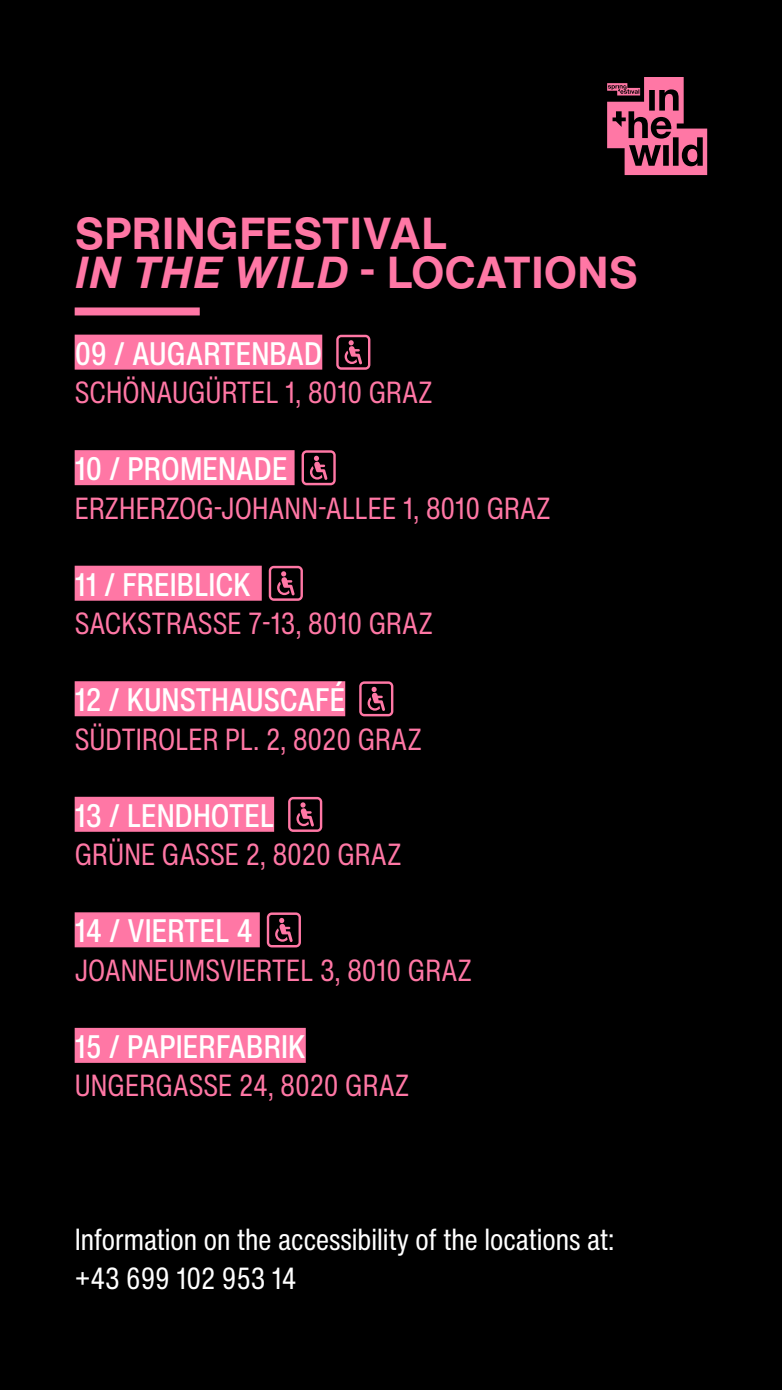
<style>
.page{position:relative;width:782px;height:1390px;background:#000}
.page>*{position:absolute;margin:0;border:0;box-sizing:border-box;transform-origin:0 0}
.t1{font:700 44px/38.5px "Helvetica Now Text";letter-spacing:.01em;color:#ff77a5}
.t2{font:500 condensed 32px "Helvetica Now Text";color:#fff}
.t3{font:condensed 30px "Helvetica Now Text";color:#ff77a5}
.t4{font:condensed 30px/38.5px "Helvetica Now Text";color:#fff}
.s1{font-style:italic}
</style>
<div class="page">
<svg style="left:607px;top:77px;width:100px;height:98px"></svg>
<div style="left:75px;top:334px;width:247px;height:36px;background:#ff77a5"></div>
<div style="left:75px;top:450px;width:219px;height:35px;background:#ff77a5"></div>
<div style="left:75px;top:566px;width:187px;height:34px;background:#ff77a5"></div>
<div style="left:75px;top:681px;width:270px;height:35px;background:#ff77a5"></div>
<div style="left:75px;top:796px;width:199px;height:36px;background:#ff77a5"></div>
<div style="left:75px;top:912px;width:185px;height:35px;background:#ff77a5"></div>
<div style="left:75px;top:1028px;width:231px;height:34px;background:#ff77a5"></div>
<svg style="left:336px;top:335px;width:34px;height:35px"></svg>
<svg style="left:301px;top:450px;width:35px;height:35px"></svg>
<svg style="left:269px;top:566px;width:34px;height:35px"></svg>
<svg style="left:359px;top:681px;width:34px;height:35px"></svg>
<svg style="left:288px;top:797px;width:34px;height:35px"></svg>
<svg style="left:267px;top:912px;width:34px;height:35px"></svg>
<div style="left:75px;top:307px;width:125px;height:8px;background:#ff77a5"></div>
<h1 class="t1" style="left:75px;top:213px;width:564px">SPRINGFESTIVAL<br><span class="s1">IN THE WILD</span> - LOCATIONS</h1>
<p class="t2" style="left:75px;top:332px;width:249px">09 / AUGARTENBAD</p>
<p class="t3" style="left:75px;top:373px;width:360px">SCHÖNAUGÜRTEL 1, 8010 GRAZ</p>
<p class="t2" style="left:75px;top:448px;width:214px">10 / PROMENADE</p>
<p class="t3" style="left:75px;top:488px;width:477px">ERZHERZOG-JOHANN-ALLEE 1, 8010 GRAZ</p>
<p class="t2" style="left:75px;top:563px;width:178px">11 / FREIBLICK</p>
<p class="t3" style="left:75px;top:604px;width:360px">SACKSTRASSE 7-13, 8010 GRAZ</p>
<p class="t2" style="left:75px;top:679px;width:272px">12 / KUNSTHAUSCAFÉ</p>
<p class="t3" style="left:75px;top:719px;width:349px">SÜDTIROLER PL. 2, 8020 GRAZ</p>
<p class="t2" style="left:75px;top:794px;width:201px">13 / LENDHOTEL</p>
<p class="t3" style="left:75px;top:835px;width:328px">GRÜNE GASSE 2, 8020 GRAZ</p>
<p class="t2" style="left:75px;top:910px;width:180px">14 / VIERTEL 4</p>
<p class="t3" style="left:75px;top:950px;width:399px">JOANNEUMSVIERTEL 3, 8010 GRAZ</p>
<p class="t2" style="left:75px;top:1025px;width:232px">15 / PAPIERFABRIK</p>
<p class="t3" style="left:75px;top:1066px;width:336px">UNGERGASSE 24, 8020 GRAZ</p>
<p class="t4" style="left:75px;top:1220px;width:541px">Information on the accessibility of the locations at: +43 699 102 953 14</p>
</div>
